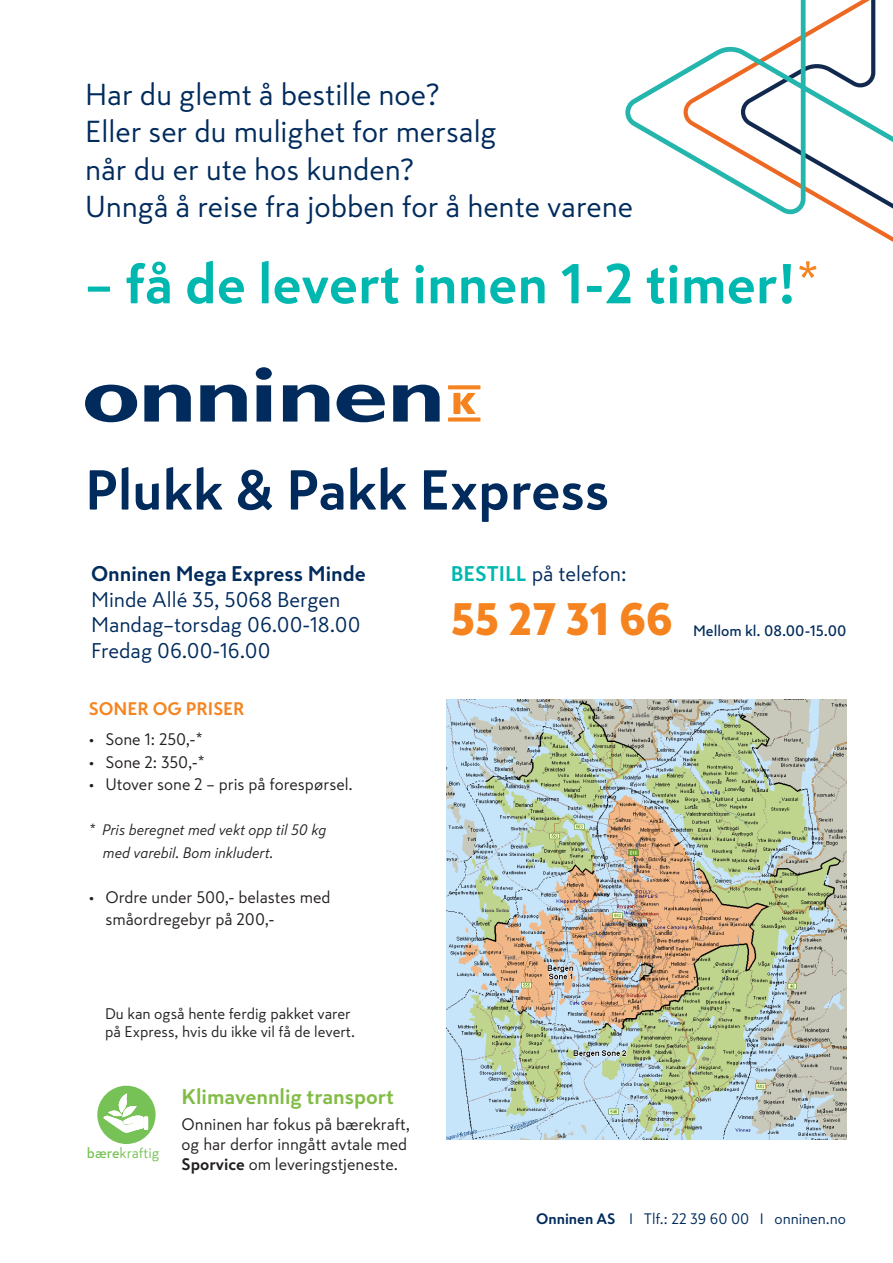
<style>
.page{position:relative;width:893px;height:1263px;background:#fff}
.page>*{position:absolute;margin:0;border:0;box-sizing:border-box;transform-origin:0 0}
.t1{font:700 55.5px "Skatta Sans";color:#00b8af}
.t2{font:700 55.5px "Skatta Sans";color:#002b5c}
.t3{font:900 45px "Skatta Sans";color:#f58420}
.t4{font:30px/37.5px "Skatta Sans";color:#002b5c}
.t5{font:21px "Skatta Sans";color:#002b5c}
.t6{font:700 21px "Skatta Sans";color:#002b5c}
.brødtekst{font:700 21px "Skatta Sans";color:#82bc45}
.mellomtittel{font:700 18px "Skatta Sans";color:#f58420}
.brødtekst-2{font:16.5px/19.8px "Skatta Sans";color:#231f20}
.brødtekst-3{font:15.15px "Skatta Sans";color:#231f20}
.brødtekst-4{font:italic 15px/22.5px "Skatta Sans";color:#231f20}
.t7{font:15px "Skatta Sans";color:#002b5c}
.t8{font:500 15px "Skatta Sans";color:#002b5c}
.t9{font:14.4px "Skatta Sans";color:#77c257}
.s1{font-weight:400;color:#f58420}
.s2{font-weight:700;color:#00b8af}
.s3{font-weight:500}
.s4{font-weight:700}
</style>
<div class="page">
<svg style="left:453px;top:393px;width:22px;height:21px"></svg>
<div style="left:448px;top:417px;width:32px;height:5px;background:#f58420"></div>
<svg style="left:448px;top:385px;width:32px;height:4px"></svg>
<svg style="left:85px;top:367px;width:355px;height:55px"></svg>
<svg style="left:625px;top:0;width:268px;height:242px"></svg>
<img style="left:446px;top:700px;width:400px;height:439px">
<svg style="left:97px;top:1085px;width:59px;height:59px"></svg>
<h3 class="t4" style="left:85px;top:75px;width:550px">Har du glemt å bestille noe?<br>Eller ser du mulighet for mersalg<br>når du er ute hos kunden?<br>Unngå å reise fra jobben for å hente varene</h3>
<h1 class="t1" style="left:85px;top:244px;width:736px">– få de levert innen 1-2 timer!<span class="s1">*</span></h1>
<h1 class="t2" style="left:85px;top:450px;width:526px">Plukk &amp; Pakk Express</h1>
<p class="t6" style="left:91px;top:559px;width:276px">Onninen Mega Express Minde</p>
<p class="t5" style="left:451px;top:560px;width:177px"><span class="s2">BESTILL</span> på telefon:</p>
<p class="t5" style="left:91px;top:585px;width:251px">Minde Allé 35, 5068 Bergen</p>
<p class="t5" style="left:91px;top:611px;width:271px">Mandag–torsdag 06.00-18.00</p>
<p class="t5" style="left:91px;top:636px;width:181px">Fredag 06.00-16.00</p>
<p class="t3" style="left:451px;top:585px;width:224px">55 27 31 66</p>
<p class="mellomtittel" style="left:89px;top:696px;width:157px">SONER OG PRISER</p>
<p class="brødtekst-2" style="left:89px;top:729px;width:115px">• Sone 1: 250,-*</p>
<p class="brødtekst-2" style="left:89px;top:752px;width:117px">• Sone 2: 350,-*</p>
<p class="brødtekst-2" style="left:89px;top:774px;width:266px">• Utover sone 2 – pris på forespørsel.</p>
<p class="brødtekst-4" style="left:103px;top:818px;width:225px;text-indent:-14px">* Pris beregnet med vekt opp til 50 kg med varebil. Bom inkludert.</p>
<p class="brødtekst-2" style="left:105px;top:885px;width:227px;line-height:22.5px;text-indent:-17px">• Ordre under 500,- belastes med småordregebyr på 200,-</p>
<p class="t8" style="left:693px;top:620px;width:155px">Mellom kl. 08.00-15.00</p>
<p class="brødtekst-3" style="left:105px;top:1003px;width:247px">Du kan også hente ferdig pakket varer</p>
<p class="brødtekst-3" style="left:105px;top:1022px;width:252px">på Express, hvis du ikke vil få de levert.</p>
<p class="t9" style="left:87px;top:1144px;width:74px"><span class="s3">bære</span>kraftig</p>
<p class="brødtekst" style="left:182px;top:1081px;width:214px">Klimavennlig transport</p>
<p class="brødtekst-2" style="left:182px;top:1114px;width:230px">Onninen har fokus på bærekraft, og har derfor inngått avtale med<br><span class="s4">Sporvice</span> om leveringstjeneste.</p>
<p class="t7" style="left:536px;top:1209px;width:311px"><span class="s4">Onninen AS</span> I Tlf.: 22 39 60 00 I onninen.no</p>
</div>
